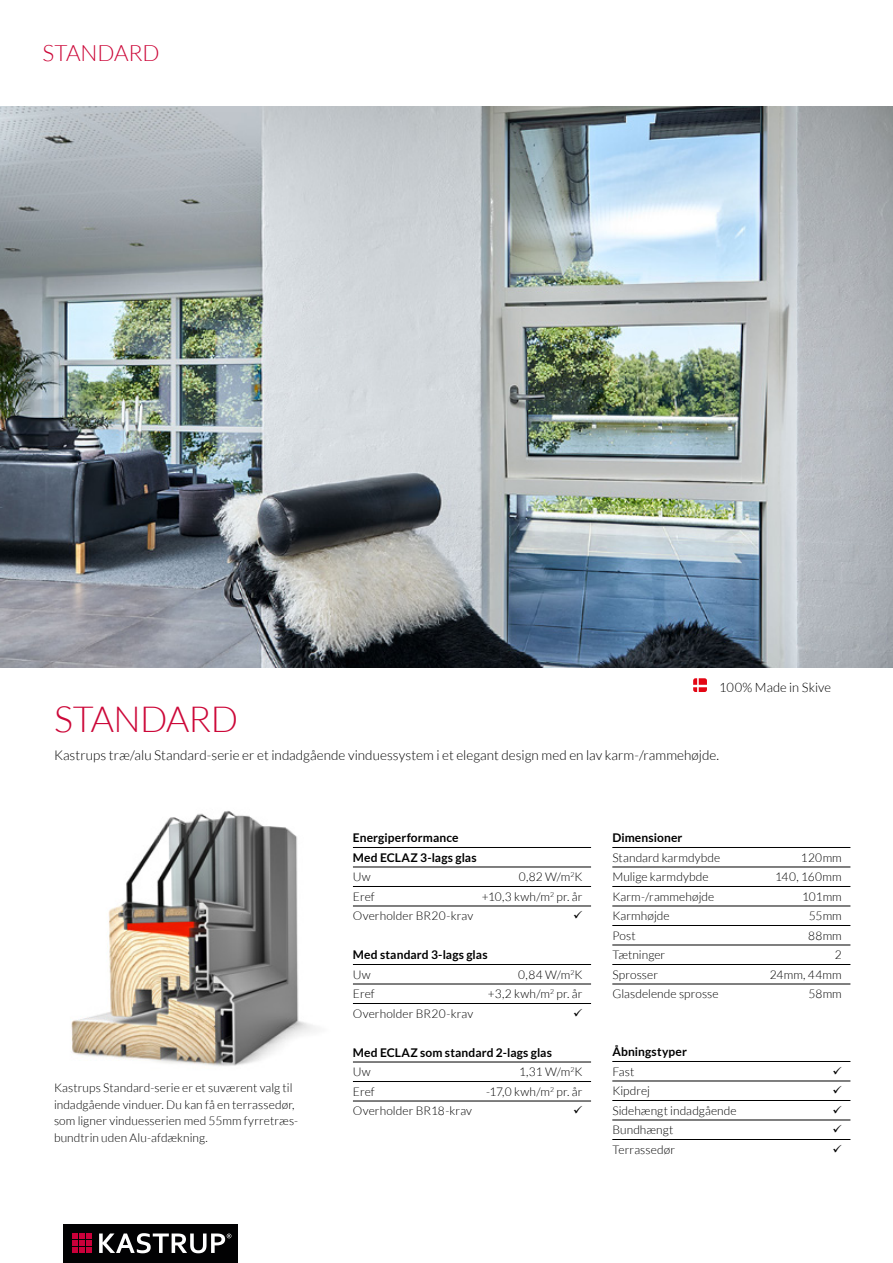
<style>
.page{position:relative;width:893px;height:1263px;background:#fff}
.page>*{position:absolute;margin:0;border:0;box-sizing:border-box;transform-origin:0 0}
.t1{font:300 36px "Lato";letter-spacing:-.02em;color:#cc0839}
.t2{font:300 22.5px "Lato";letter-spacing:-.005em;color:#cc0839}
.t3{font:300 13.5px "Lato";color:#000}
.t4{font:300 12.9px "Lato";color:#000}
.t5{font:300 12px/16.5px "Lato";letter-spacing:.005em;color:#000}
.t6{font:700 12px/19.5px "Lato";letter-spacing:.01em;color:#000}
</style>
<div class="page">
<img style="left:71px;top:810px;width:295px;height:291px">
<div style="left:64px;top:1225px;width:174px;height:38px;background:#020203"></div>
<svg style="left:99px;top:1233px;width:132px;height:20px"></svg>
<svg style="left:72px;top:1233px;width:20px;height:20px"></svg>
<img style="left:0;top:106px;width:893px;height:562px">
<hr style="left:612px;top:847px;width:238px;height:1px;background:#000">
<hr style="left:612px;top:867px;width:238px;height:1px;background:#000">
<hr style="left:612px;top:886px;width:238px;height:1px;background:#000">
<hr style="left:612px;top:906px;width:238px;height:1px;background:#000">
<hr style="left:612px;top:925px;width:238px;height:1px;background:#000">
<hr style="left:612px;top:945px;width:238px;height:1px;background:#000">
<hr style="left:612px;top:964px;width:238px;height:1px;background:#000">
<hr style="left:612px;top:984px;width:238px;height:1px;background:#000">
<hr style="left:353px;top:847px;width:238px;height:1px;background:#000">
<hr style="left:353px;top:867px;width:238px;height:1px;background:#000">
<hr style="left:353px;top:886px;width:238px;height:1px;background:#000">
<hr style="left:353px;top:906px;width:238px;height:1px;background:#000">
<hr style="left:353px;top:964px;width:238px;height:1px;background:#000">
<hr style="left:353px;top:984px;width:238px;height:1px;background:#000">
<hr style="left:353px;top:1003px;width:238px;height:1px;background:#000">
<hr style="left:353px;top:1062px;width:238px;height:1px;background:#000">
<hr style="left:353px;top:1081px;width:238px;height:1px;background:#000">
<hr style="left:353px;top:1101px;width:238px;height:1px;background:#000">
<hr style="left:612px;top:1061px;width:238px;height:1px;background:#000">
<hr style="left:612px;top:1081px;width:238px;height:1px;background:#000">
<hr style="left:612px;top:1100px;width:238px;height:1px;background:#000">
<hr style="left:612px;top:1120px;width:238px;height:1px;background:#000">
<hr style="left:612px;top:1139px;width:238px;height:1px;background:#000">
<svg style="left:693px;top:678px;width:14px;height:14px"></svg>
<h2 class="t2" style="left:43px;top:40px;width:119px">STANDARD</h2>
<h1 class="t1" style="left:54px;top:700px;width:186px">STANDARD</h1>
<p class="t4" style="left:719px;top:680px;width:113px">100% Made in Skive</p>
<p class="t3" style="left:54px;top:748px;width:667px">Kastrups træ/alu Standard-serie er et indadgående vinduessystem i et elegant design med en lav karm-/rammehøjde.</p>
<p class="t5" style="left:54px;top:1080px;width:246px">Kastrups Standard-serie er et suværent valg til indadgående vinduer. Du kan få en terrassedør, som ligner vinduesserien med 55mm fyrretræs&shy;bundtrin uden Alu-afdækning.</p>
<p class="t6" style="left:353px;top:828px;width:125px">Energiperformance<br>Med ECLAZ 3-lags glas</p>
<p class="t5" style="left:353px;top:869px;width:19px">Uw</p>
<p class="t5" style="left:519px;top:869px;width:65px">0,82 W/m<sup>2</sup>K</p>
<p class="t5" style="left:353px;top:888px;width:23px">Eref</p>
<p class="t5" style="left:482px;top:888px;width:102px">+10,3 kwh/m<sup>2</sup> pr. år</p>
<p class="t5" style="left:353px;top:908px;width:122px">Overholder BR20-krav</p>
<p class="t6" style="left:353px;top:945px;width:136px">Med standard 3-lags glas</p>
<p class="t5" style="left:353px;top:966px;width:19px">Uw</p>
<p class="t5" style="left:518px;top:966px;width:66px">0,84 W/m<sup>2</sup>K</p>
<p class="t5" style="left:353px;top:986px;width:23px">Eref</p>
<p class="t5" style="left:488px;top:986px;width:96px">+3,2 kwh/m<sup>2</sup> pr. år</p>
<p class="t5" style="left:353px;top:1005px;width:122px">Overholder BR20-krav</p>
<p class="t6" style="left:353px;top:1042px;width:201px">Med ECLAZ som standard 2-lags glas</p>
<p class="t5" style="left:353px;top:1064px;width:19px">Uw</p>
<p class="t5" style="left:519px;top:1064px;width:65px">1,31 W/m<sup>2</sup>K</p>
<p class="t5" style="left:353px;top:1083px;width:23px">Eref</p>
<p class="t5" style="left:486px;top:1083px;width:98px">-17,0 kwh/m<sup>2</sup> pr. år</p>
<p class="t5" style="left:353px;top:1103px;width:121px">Overholder BR18-krav</p>
<p class="t6" style="left:612px;top:828px;width:72px">Dimensioner</p>
<p class="t5" style="left:612px;top:849px;width:110px">Standard karmdybde</p>
<p class="t5" style="left:801px;top:849px;width:42px">120mm</p>
<p class="t5" style="left:612px;top:869px;width:98px">Mulige karmdybde</p>
<p class="t5" style="left:775px;top:869px;width:68px">140, 160mm</p>
<p class="t5" style="left:612px;top:888px;width:104px">Karm-/rammehøjde</p>
<p class="t5" style="left:802px;top:888px;width:41px">101mm</p>
<p class="t5" style="left:612px;top:908px;width:59px">Karmhøjde</p>
<p class="t5" style="left:809px;top:908px;width:34px">55mm</p>
<p class="t5" style="left:612px;top:927px;width:25px">Post</p>
<p class="t5" style="left:808px;top:927px;width:35px">88mm</p>
<p class="t5" style="left:612px;top:947px;width:55px">Tætninger</p>
<p class="t5" style="left:835px;top:947px;width:8px">2</p>
<p class="t5" style="left:612px;top:966px;width:47px">Sprosser</p>
<p class="t5" style="left:770px;top:966px;width:73px">24mm, 44mm</p>
<p class="t5" style="left:612px;top:986px;width:108px">Glasdelende sprosse</p>
<p class="t5" style="left:808px;top:986px;width:35px">58mm</p>
<p class="t6" style="left:612px;top:1042px;width:76px">Åbningstyper</p>
<p class="t5" style="left:612px;top:1063px;width:24px">Fast</p>
<p class="t5" style="left:612px;top:1083px;width:39px">Kipdrej</p>
<p class="t5" style="left:612px;top:1102px;width:126px">Sidehængt indadgående</p>
<p class="t5" style="left:612px;top:1122px;width:63px">Bundhængt</p>
<p class="t5" style="left:612px;top:1141px;width:64px">Terrassedør</p>
</div>
